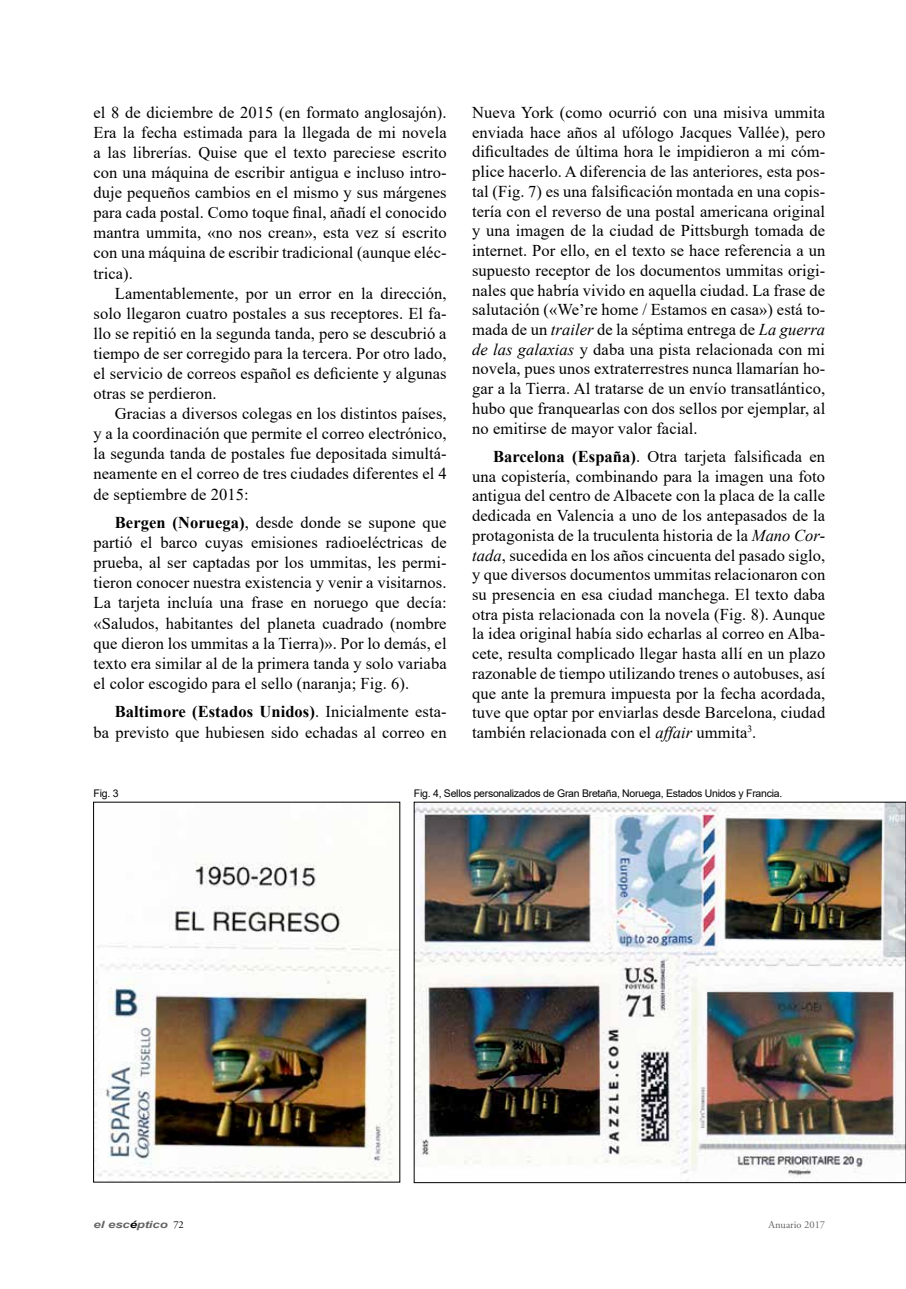
<style>
.page{position:relative;width:906px;height:1289px;background:#fff}
.page>*{position:absolute;margin:0;border:0;box-sizing:border-box;transform-origin:0 0}
.t1{font:16.5px/19.6px "Times New Roman";letter-spacing:.005em;color:#000;text-align:justify}
.t2{font:10.5px "Arial";letter-spacing:-.025em;color:#000}
.t3{font:10.5px "Adobe Garamond Pro";color:#636466}
.t4{font:italic 700 10.05px "Arial";letter-spacing:-.01em;color:#636466;scale:1.32 1}
.s1{font-weight:700}
.s2{font-style:italic}
.s3{color:#000}
.s4{font-family:"Adobe Garamond Pro";font-weight:400;font-style:normal;font-size:10.5px;color:#000}
</style>
<div class="page">
<img style="left:416px;top:804px;width:488px;height:372px">
<img style="left:95px;top:862px;width:303px;height:318px">
<p class="t1" style="left:94px;top:102px;width:355px;line-height:20.1px">el 8 de diciembre de 2015 (en formato anglosajón).<br>Era la fecha estimada para la llegada de mi novela a las librerías. Quise que el texto pareciese escrito con una máquina de escribir antigua e incluso intro&shy;duje pequeños cambios en el mismo y sus márgenes para cada postal. Como toque final, añadí el conocido mantra ummita, «no nos crean», esta vez sí escrito con una máquina de escribir tradicional (aunque eléc&shy;trica).</p>
<p class="t1" style="left:94px;top:282px;width:355px;line-height:20.1px;text-indent:21px">Lamentablemente, por un error en la dirección, solo llegaron cuatro postales a sus receptores. El fa&shy;llo se repitió en la segunda tanda, pero se descubrió a tiempo de ser corregido para la tercera. Por otro lado, el servicio de correos español es deficiente y algunas otras se perdieron.</p>
<p class="t1" style="left:94px;top:403px;width:355px;line-height:20.1px;text-indent:21px">Gracias a diversos colegas en los distintos países, y a la coordinación que permite el correo electrónico, la segunda tanda de postales fue depositada simultá&shy;neamente en el correo de tres ciudades diferentes el 4 de septiembre de 2015:</p>
<p class="t1" style="left:94px;top:512px;width:354px;line-height:20.1px;text-indent:21px"><span class="s1">Bergen (Noruega)</span>, desde donde se supone que partió el barco cuyas emisiones radioeléctricas de prueba, al ser captadas por los ummitas, les permi&shy;tieron conocer nuestra existencia y venir a visitarnos.<br>La tarjeta incluía una frase en noruego que decía: «Saludos, habitantes del planeta cuadrado (nombre que dieron los ummitas a la Tierra)». Por lo demás, el texto era similar al de la primera tanda y solo variaba el color escogido para el sello (naranja; Fig. 6).</p>
<p class="t1" style="left:94px;top:701px;width:354px;line-height:20.1px;text-align:right"><span class="s1">Baltimore (Estados Unidos)</span>. Inicialmente esta-<br>ba previsto que hubiesen sido echadas al correo en</p>
<p class="t1" style="left:472px;top:102px;width:355px">Nueva York (como ocurrió con una misiva ummita enviada hace años al ufólogo Jacques Vallée), pero dificultades de última hora le impidieron a mi cóm&shy;plice hacerlo. A diferencia de las anteriores, esta pos&shy;tal (Fig. 7) es una falsificación montada en una copis&shy;tería con el reverso de una postal americana original y una imagen de la ciudad de Pittsburgh tomada de internet. Por ello, en el texto se hace referencia a un supuesto receptor de los documentos ummitas origi&shy;nales que habría vivido en aquella ciudad. La frase de salutación («We’re home / Estamos en casa») está to&shy;mada de un <span class="s2">trailer</span> de la séptima entrega de <span class="s2">La guerra de las galaxias</span> y daba una pista relacionada con mi novela, pues unos extraterrestres nunca llamarían ho&shy;gar a la Tierra. Al tratarse de un envío transatlántico, hubo que franquearlas con dos sellos por ejemplar, al no emitirse de mayor valor facial.</p>
<p class="t1" style="left:472px;top:446px;width:355px;text-indent:21px"><span class="s1">Barcelona (España)</span>. Otra tarjeta falsificada en una copistería, combinando para la imagen una foto antigua del centro de Albacete con la placa de la calle dedicada en Valencia a uno de los antepasados de la protagonista de la truculenta historia de la <span class="s2">Mano Cor&shy;tada</span>, sucedida en los años cincuenta del pasado siglo, y que diversos documentos ummitas relacionaron con su presencia en esa ciudad manchega. El texto daba otra pista relacionada con la novela (Fig. 8). Aunque la idea original había sido echarlas al correo en Alba&shy;cete, resulta complicado llegar hasta allí en un plazo razonable de tiempo utilizando trenes o autobuses, así que ante la premura impuesta por la fecha acordada, tuve que optar por enviarlas desde Barcelona, ciudad también relacionada con el <span class="s2">affair</span> ummita<sup>3</sup>.</p>
<p class="t2" style="left:94px;top:786px;width:26px">Fig. 3</p>
<p class="t2" style="left:414px;top:786px;width:370px">Fig. 4, Sellos personalizados de Gran Bretaña, Noruega, Estados Unidos y Francia.</p>
<p class="t4" style="left:94px;top:1217px;width:70px">el esc<span class="s3">é</span>ptico <span class="s4">72</span></p>
<p class="t3" style="left:768px;top:1217px;width:58px">Anuario 2017</p>
</div>
